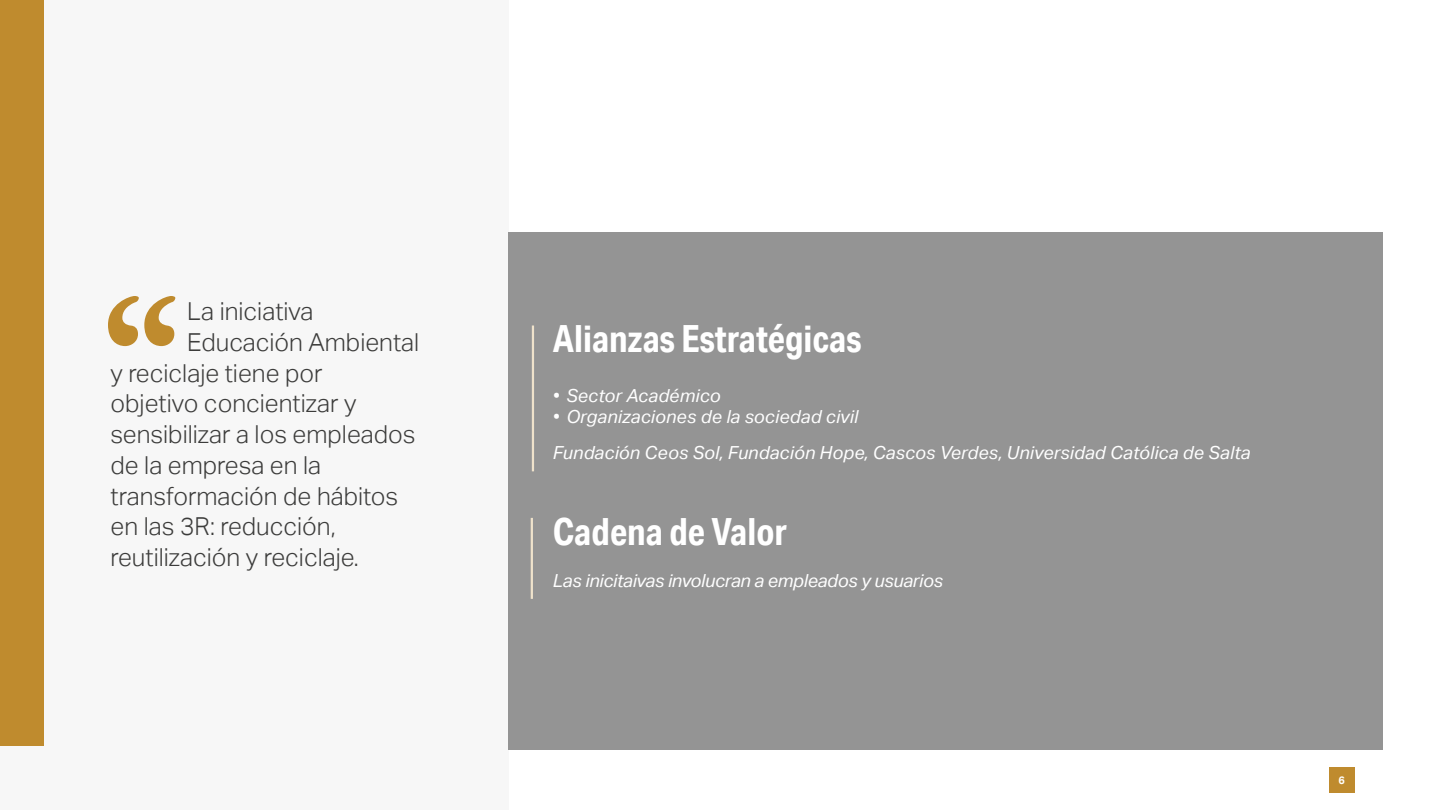
<style>
.page{position:relative;width:1440px;height:810px;background:#fff}
.page>*{position:absolute;margin:0;border:0;box-sizing:border-box;transform-origin:0 0}
.t1{font:700 37.5px "Aktiv Grotesk Cd";color:#fff}
.t2{font:300 24.75px "Aktiv Grotesk";color:#3c3c3b}
.t3{font:italic 18px/35.2px "Aktiv Grotesk";letter-spacing:.01em;color:#fff}
.t4{font:italic 18px "Aktiv Grotesk";letter-spacing:-.01em;color:#fff}
.t5{font:700 10.88px "Aktiv Grotesk";color:#fff}
</style>
<div class="page">
<div style="left:1329px;top:767px;width:25px;height:26px;background:#bf8b2e"></div>
<div style="left:0;top:0;width:508px;height:810px;background:#f7f7f7"></div>
<div style="left:0;top:0;width:44px;height:746px;background:#bf8b2e"></div>
<div style="left:508px;top:232px;width:874px;height:518px;background:#949494"></div>
<hr style="left:532px;top:326px;width:2px;height:145px;background:#efe2cb">
<svg style="left:108px;top:296px;width:67px;height:50px"></svg>
<hr style="left:531px;top:518px;width:2px;height:81px;background:#efe2cb">
<p class="t2" style="left:187px;top:297px;width:128px">La iniciativa</p>
<p class="t2" style="left:187px;top:328px;width:234px">Educación Ambiental</p>
<p class="t2" style="left:111px;top:359px;width:213px">y reciclaje tiene por</p>
<p class="t2" style="left:111px;top:389px;width:247px">objetivo concientizar y</p>
<p class="t2" style="left:111px;top:420px;width:307px">sensibilizar a los empleados</p>
<p class="t2" style="left:111px;top:451px;width:212px">de la empresa en la</p>
<p class="t2" style="left:111px;top:482px;width:289px">transformación de hábitos</p>
<p class="t2" style="left:111px;top:512px;width:227px">en las 3R: reducción,</p>
<p class="t2" style="left:111px;top:543px;width:250px">reutilización y reciclaje.</p>
<h1 class="t1" style="left:553px;top:316px;width:310px">Alianzas Estratégicas</h1>
<p class="t3" style="left:553px;top:378px;width:169px">• Sector Académico</p>
<p class="t3" style="left:553px;top:400px;width:699px">• Organizaciones de la sociedad civil<br>Fundación Ceos Sol, Fundación Hope, Cascos Verdes, Universidad Católica de Salta</p>
<h1 class="t1" style="left:553px;top:508px;width:236px">Cadena de Valor</h1>
<p class="t4" style="left:553px;top:570px;width:392px">Las inicitaivas involucran a empleados y usuarios</p>
<p class="t5" style="left:1338px;top:774px;width:8px">6</p>
</div>
